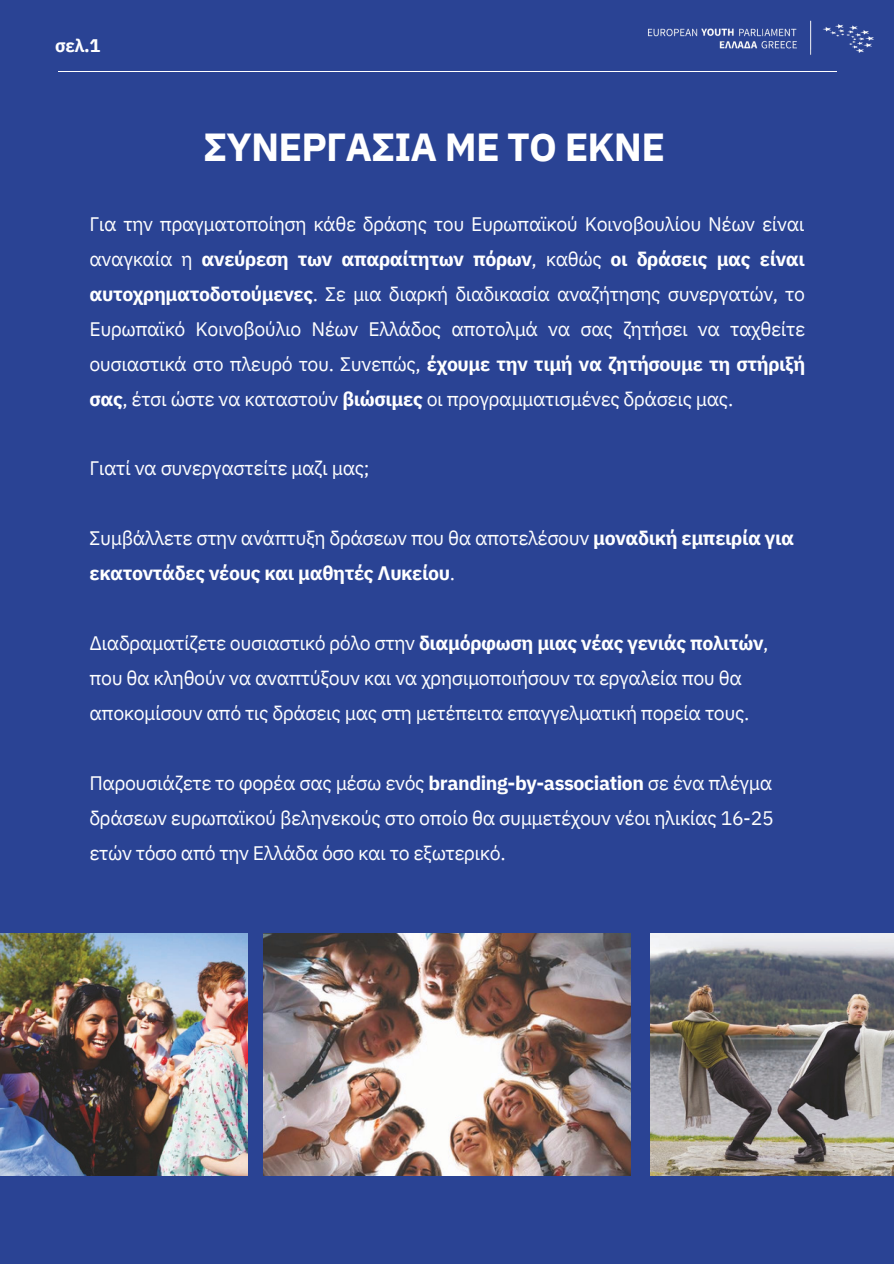
<style>
.page{position:relative;width:894px;height:1264px;background:#fff}
.page>*{position:absolute;margin:0;border:0;box-sizing:border-box;transform-origin:0 0}
.t1{font:700 39px "IBM Plex Sans";letter-spacing:-.02em;color:#fff}
.t2{font:19.5px/35px "IBM Plex Sans";letter-spacing:-.02em;color:#fff;text-align:justify}
.t3{font:700 19.5px/35px "IBM Plex Sans";letter-spacing:-.02em;color:#fff}
.t4{font:700 18.15px "IBM Plex Sans";color:#fff}
.s1{font-weight:700}
.s2{font-weight:400}
</style>
<div class="page">
<div style="left:0;top:0;width:893px;height:1263px;background:#2a4394"></div>
<img style="left:0;top:933px;width:248px;height:242px">
<img style="left:263px;top:933px;width:367px;height:242px">
<img style="left:650px;top:933px;width:243px;height:242px">
<hr style="left:58px;top:71px;width:778px;height:1px;background:#fff">
<img style="left:648px;top:20px;width:226px;height:35px">
<p class="t4" style="left:55px;top:34px;width:46px">σελ.1</p>
<p class="t1" style="left:203px;top:121px;width:463px">ΣΥΝΕΡΓΑΣΙΑ ΜΕ ΤΟ ΕΚΝΕ</p>
<p class="t2" style="left:89px;top:206px;width:717px">Για την πραγματοποίηση κάθε δράσης του Ευρωπαϊκού Κοινοβουλίου Νέων είναι αναγκαία η <span class="s1">ανεύρεση των απαραίτητων πόρων</span>, καθώς <span class="s1">οι δράσεις μας είναι αυτοχρηματοδοτούμενες</span>. Σε μια διαρκή διαδικασία αναζήτησης συνεργατών, το Ευρωπαϊκό Κοινοβούλιο Νέων Ελλάδος αποτολμά να σας ζητήσει να ταχθείτε ουσιαστικά στο πλευρό του. Συνεπώς, <span class="s1">έχουμε την τιμή να ζητήσουμε τη στήριξή σας</span>, έτσι ώστε να καταστούν <span class="s1">βιώσιμες</span> οι προγραμματισμένες δράσεις μας.</p>
<p class="t2" style="left:89px;top:450px;width:281px">Γιατί να συνεργαστείτε μαζι μας;</p>
<p class="t3" style="left:89px;top:520px;width:706px"><span class="s2">Συμβάλλετε στην ανάπτυξη δράσεων που θα αποτελέσουν</span> μοναδική εμπειρία για εκατοντάδες νέους και μαθητές Λυκείου<span class="s2">.</span></p>
<p class="t2" style="left:89px;top:625px;width:680px;text-align:left">Διαδραματίζετε ουσιαστικό ρόλο στην <span class="s1">διαμόρφωση μιας νέας γενιάς πολιτών</span>, που θα κληθούν να αναπτύξουν και να χρησιμοποιήσουν τα εργαλεία που θα αποκομίσουν από τις δράσεις μας στη μετέπειτα επαγγελματική πορεία τους.</p>
<p class="t2" style="left:89px;top:765px;width:685px">Παρουσιάζετε το φορέα σας μέσω ενός <span class="s1">branding-by-association</span> σε ένα πλέγμα δράσεων ευρωπαϊκού βεληνεκούς στο οποίο θα συμμετέχουν νέοι ηλικίας 16-25 ετών τόσο από την Ελλάδα όσο και το εξωτερικό.</p>
</div>
